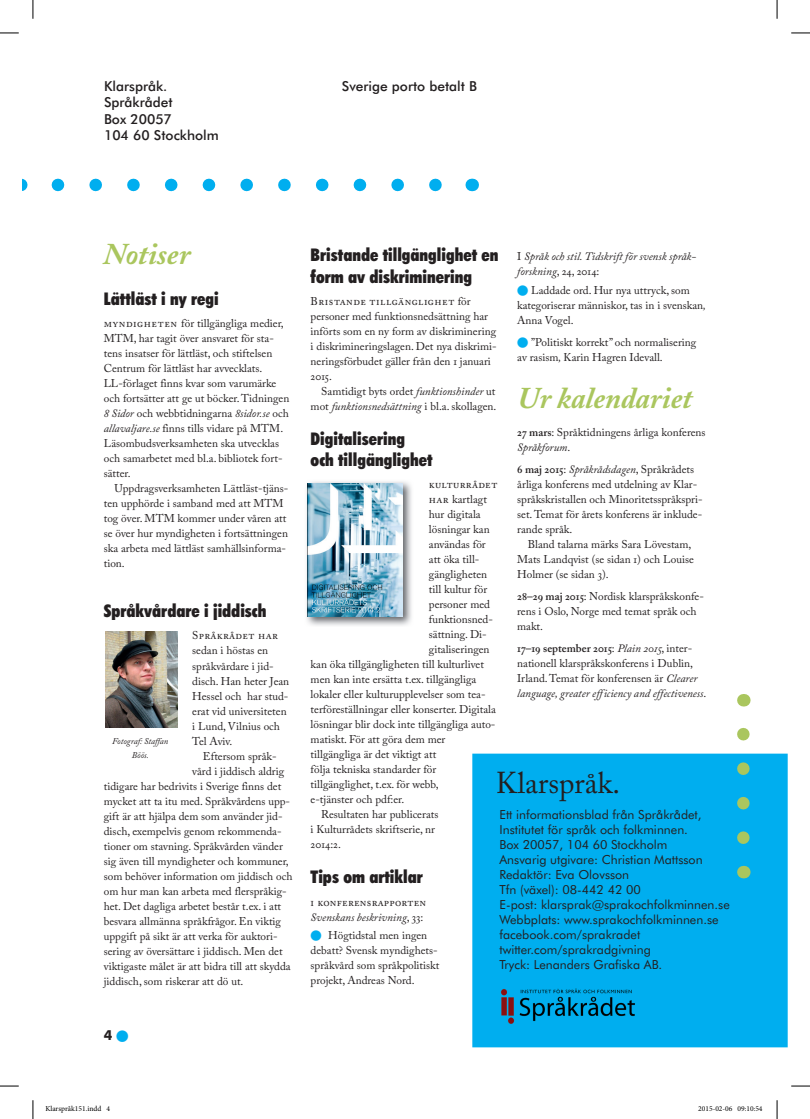
<style>
.page{position:relative;width:810px;height:1119px;background:#fff}
.page>*{position:absolute;margin:0;border:0;box-sizing:border-box;transform-origin:0 0}
.t1{font:italic 700 30px "Adobe Caslon";color:#aac65e}
.t2{font:30px "Adobe Caslon Pro";color:#231f20}
.t3{font:900 condensed 17.5px/21px "Futura BT";color:#231f20}
.t4{font:500 13.75px/16.5px "Futura BT";color:#231f20}
.t5{font:700 13.75px "Futura BT";color:#231f20}
.t6{font:12.5px/14.9px "Futura BT";color:#231f20}
.t7{font:11.25px/15px "Adobe Caslon Pro";color:#231f20}
.t8{font:11.25px/15px "Adobe Caslon Pro";letter-spacing:-.025em;color:#231f20}
.t9{font:11.25px/15px "Adobe Caslon Pro";letter-spacing:.03em;color:#231f20}
.t10{font:11.25px/15px "Adobe Caslon Pro";letter-spacing:-.02em;color:#231f20}
.t11{font:italic 11.25px/15px "Adobe Caslon Pro";color:#231f20}
.t12{font:11.25px/15px "Adobe Caslon Pro";letter-spacing:.02em;color:#231f20}
.t13{font:italic 8.75px/13.5px "Adobe Caslon Pro";color:#231f20;text-align:center}
.t14{font:7.5px "Minion Pro";color:#000}
.s1{font-style:italic}
.s2{color:#00aeef}
.s3{font-style:normal}
.s4{font-weight:600}
</style>
<div class="page">
<svg style="left:58px;top:179px;width:384px;height:12px"></svg>
<svg style="left:22px;top:179px;width:1px;height:12px"></svg>
<svg style="left:472px;top:179px;width:1px;height:12px"></svg>
<div style="left:474px;top:754px;width:312px;height:291px;background:#00aeef"></div>
<div style="left:472px;top:753px;width:316px;height:294px;border:2px solid #00aeef"></div>
<img style="left:501px;top:988px;width:134px;height:36px">
<svg style="left:737px;top:727px;width:13px;height:110px"></svg>
<svg style="left:743px;top:865px;width:1px;height:13px"></svg>
<svg style="left:743px;top:694px;width:1px;height:12px"></svg>
<img style="left:105px;top:631px;width:72px;height:96px">
<img style="left:306px;top:481px;width:106px;height:145px">
<img style="left:308px;top:483px;width:94px;height:133px">
<svg style="left:0;top:32px;width:19px;height:2px"></svg>
<svg style="left:791px;top:32px;width:19px;height:2px"></svg>
<svg style="left:0;top:1085px;width:19px;height:1px"></svg>
<svg style="left:791px;top:1085px;width:19px;height:1px"></svg>
<svg style="left:32px;top:0;width:2px;height:19px"></svg>
<svg style="left:32px;top:1100px;width:2px;height:18px"></svg>
<svg style="left:776px;top:0;width:2px;height:19px"></svg>
<svg style="left:776px;top:1100px;width:2px;height:18px"></svg>
<p class="t4" style="left:104px;top:77px;width:65px">Klarspråk.</p>
<p class="t4" style="left:342px;top:77px;width:137px">Sverige porto betalt B</p>
<p class="t4" style="left:104px;top:94px;width:116px">Språkrådet<br>Box 20057<br>104 60 Stockholm</p>
<h1 class="t1" style="left:104px;top:237px;width:88px">Notiser</h1>
<h2 class="t3" style="left:104px;top:288px;width:116px">Lättläst i ny regi</h2>
<p class="t7" style="left:104px;top:315px;width:187px">myndigheten för tillgängliga medier, MTM, har tagit över ansvaret för sta&shy;tens insatser för lättläst, och stiftelsen Centrum för lättläst har avvecklats.<br>LL-förlaget finns kvar som varumärke och fortsätter att ge ut böcker. Tidningen <span class="s1">8 Sidor</span> och webbtidningarna <span class="s1">8sidor.se</span> och <span class="s1">allavaljare.se</span> finns tills vidare på MTM.<br>Läsombudsverksamheten ska utvecklas och samarbetet med bl.a. bibliotek fort&shy;sätter.</p>
<p class="t7" style="left:104px;top:480px;width:186px;text-indent:11px">Uppdragsverksamheten Lättläst-tjäns&shy;ten upphörde i samband med att MTM tog över. MTM kommer under våren att se över hur myndigheten i fortsättningen ska arbeta med lättläst samhällsinforma&shy;tion.</p>
<h2 class="t3" style="left:104px;top:600px;width:164px">Språkvårdare i jiddisch</h2>
<p class="t7" style="left:192px;top:628px;width:99px">Språkrådet har sedan i höstas en språkvårdare i jid&shy;disch. Han heter Jean<br>Hessel och har stud&shy;erat vid universiteten i Lund, Vilnius och<br>Tel Aviv.</p>
<p class="t7" style="left:203px;top:748px;width:75px">Eftersom språk-</p>
<p class="t7" style="left:192px;top:763px;width:94px">vård i jiddisch aldrig</p>
<p class="t7" style="left:104px;top:778px;width:179px">tidigare har bedrivits i Sverige finns det</p>
<p class="t7" style="left:104px;top:793px;width:188px">mycket att ta itu med. Språkvårdens upp-</p>
<p class="t7" style="left:104px;top:808px;width:180px">gift är att hjälpa dem som använder jid-</p>
<p class="t7" style="left:104px;top:823px;width:179px">disch, exempelvis genom rekommenda-</p>
<p class="t7" style="left:104px;top:838px;width:181px">tioner om stavning. Språkvården vänder</p>
<p class="t7" style="left:104px;top:853px;width:186px">sig även till myndigheter och kommuner,</p>
<p class="t7" style="left:104px;top:868px;width:190px">som behöver information om jiddisch och</p>
<p class="t7" style="left:104px;top:883px;width:184px">om hur man kan arbeta med flerspråkig-</p>
<p class="t7" style="left:104px;top:898px;width:179px">het. Det dagliga arbetet består t.ex. i att</p>
<p class="t7" style="left:104px;top:913px;width:179px">besvara allmänna språkfrågor. En viktig</p>
<p class="t7" style="left:104px;top:928px;width:175px">uppgift på sikt är att verka för auktori-</p>
<p class="t7" style="left:104px;top:943px;width:180px">sering av översättare i jiddisch. Men det</p>
<p class="t7" style="left:104px;top:958px;width:188px">viktigaste målet är att bidra till att skydda</p>
<p class="t7" style="left:104px;top:973px;width:141px">jiddisch, som riskerar att dö ut.</p>
<p class="t13" style="left:112px;top:734px;width:58px">Fotograf: Staffan<br>Böös.</p>
<p class="t5" style="left:104px;top:1026px;width:27px">4 <span class="s2">●</span></p>
<h2 class="t3" style="left:311px;top:244px;width:189px">Bristande tillgänglighet en form av diskriminering</h2>
<p class="t9" style="left:311px;top:293px;width:188px">Bristande tillgänglighet för personer med funktionsnedsättning har införts som en ny form av diskriminering i diskrimineringslagen. Det nya diskrimi&shy;neringsförbudet gäller från den 1 januari 2015.</p>
<p class="t7" style="left:311px;top:383px;width:187px;text-align:right">Samtidigt byts ordet <span class="s1">funktionshinder</span> ut mot <span class="s1">funktionsnedsättning</span> i bl.a. skollagen.</p>
<h2 class="t3" style="left:311px;top:428px;width:123px">Digitalisering och tillgänglighet</h2>
<p class="t12" style="left:429px;top:476px;width:70px">kulturrådet</p>
<p class="t7" style="left:429px;top:491px;width:60px">har kartlagt</p>
<p class="t7" style="left:429px;top:506px;width:53px">hur digitala</p>
<p class="t7" style="left:429px;top:521px;width:62px">lösni ngar kan</p>
<p class="t7" style="left:429px;top:536px;width:58px">användas för</p>
<p class="t7" style="left:429px;top:551px;width:52px">att öka till-</p>
<p class="t7" style="left:429px;top:566px;width:60px">gängligheten</p>
<p class="t7" style="left:429px;top:581px;width:60px">till kultur för</p>
<p class="t7" style="left:429px;top:596px;width:63px">personer med</p>
<p class="t7" style="left:429px;top:611px;width:66px">funktionsned-</p>
<p class="t7" style="left:429px;top:626px;width:59px">sättning. Di-</p>
<p class="t7" style="left:429px;top:641px;width:62px">gitaliseringen</p>
<p class="t7" style="left:311px;top:656px;width:175px">kan öka tillgängligheten till kulturlivet</p>
<p class="t7" style="left:311px;top:671px;width:167px">men kan inte ersätta t.ex. tillgängliga</p>
<p class="t7" style="left:311px;top:686px;width:176px">lokaler eller kulturupplevelser som tea-</p>
<p class="t7" style="left:311px;top:701px;width:187px">terföreställningar eller konserter. Digitala</p>
<p class="t7" style="left:311px;top:716px;width:186px">lösningar blir dock inte tillgängliga auto-</p>
<p class="t7" style="left:311px;top:731px;width:136px">matiskt. För att göra dem mer</p>
<p class="t7" style="left:311px;top:746px;width:127px">tillgängliga är det viktigt att</p>
<p class="t7" style="left:311px;top:761px;width:127px">följa tekniska standarder för</p>
<p class="t7" style="left:311px;top:776px;width:130px">tillgänglighet, t.ex. för webb,</p>
<p class="t7" style="left:311px;top:791px;width:95px">e-tjänster och pdf:er.</p>
<p class="t7" style="left:321px;top:806px;width:119px">Resultaten har publicerats</p>
<p class="t7" style="left:311px;top:821px;width:126px">i Kulturrådets skriftserie, nr</p>
<p class="t7" style="left:311px;top:836px;width:32px">2014:2.</p>
<h2 class="t3" style="left:311px;top:866px;width:114px">Tips om artiklar</h2>
<p class="t12" style="left:311px;top:894px;width:117px">i konferensrapporten<br><span class="s1">Svenskans beskrivning</span>, 33:</p>
<p class="t7" style="left:311px;top:927px;width:130px"><span class="s2">●</span> Högtidstal men ingen debatt? Svensk myndighets&shy;språkvård som språkpolitiskt projekt, Andreas Nord.</p>
<p class="t11" style="left:517px;top:248px;width:180px"><span class="s3">I</span> Språk och stil. Tidskrift för svensk språk&shy;forskning<span class="s3">, 24, 2014:</span></p>
<p class="t8" style="left:517px;top:282px;width:190px"><span class="s2">●</span> Laddade ord. Hur nya uttryck, som kategoriserar människor, tas in i svenskan<span class="s1">,<br></span>Anna Vogel.</p>
<p class="t7" style="left:517px;top:334px;width:181px"><span class="s2">●</span> ”Politiskt korrekt” och normalisering av rasism<span class="s1">,</span> Karin Hagren Idevall.</p>
<h1 class="t1" style="left:517px;top:380px;width:176px">Ur kalendariet</h1>
<p class="t7" style="left:517px;top:424px;width:190px"><span class="s4">27 mars</span>: Språktidningens årliga konferens<br><span class="s1">Språkforum</span>.</p>
<p class="t8" style="left:517px;top:461px;width:187px"><span class="s4">6 maj 2015</span>: <span class="s1">Språkrådsdagen</span>, Språkrådets årliga konferens med utdelning av Klar&shy;språkskristallen och Minoritetsspråkspri&shy;set. Temat för årets konferens är inklude&shy;rande språk.</p>
<p class="t7" style="left:517px;top:536px;width:178px;text-indent:11px">Bland talarna märks Sara Lövestam,<br>Mats Landqvist (se sidan 1) och Louise<br>Holmer (se sidan 3).</p>
<p class="t10" style="left:517px;top:588px;width:188px"><span class="s4">28–29 maj 2015</span>: Nordisk klarspråkskonfe&shy;rens i Oslo, Norge med temat språk och makt.</p>
<p class="t8" style="left:517px;top:640px;width:191px"><span class="s4">17–19 september 2015</span>: <span class="s1">Plain 2015</span>, inter&shy;nationell klarspråkskonferens i Dublin, Irland. Temat för konferensen är <span class="s1">Clearer language, greater efficiency and effectiveness</span>.</p>
<h1 class="t2" style="left:496px;top:765px;width:126px">Klarspråk.</h1>
<p class="t6" style="left:499px;top:807px;width:232px">Ett informationsblad från Språkrådet, Institutet för språk och folkminnen.<br>Box 20057, 104 60 Stockholm<br>Ansvarig utgivare: Christian Mattsson Redaktör: Eva Olovsson<br>Tfn (växel): 08-442 42 00<br>E-post: klarsprak@sprakochfolkminnen.se Webbplats: www.sprakochfolkminnen.se facebook.com/sprakradet twitter.com/sprakradgivning<br>Tryck: Lenanders Grafiska AB.</p>
<p class="t14" style="left:45px;top:1103px;width:66px">Klarspråk151.indd 4</p>
<p class="t14" style="left:698px;top:1103px;width:66px">2015-02-06 09:10:54</p>
</div>
